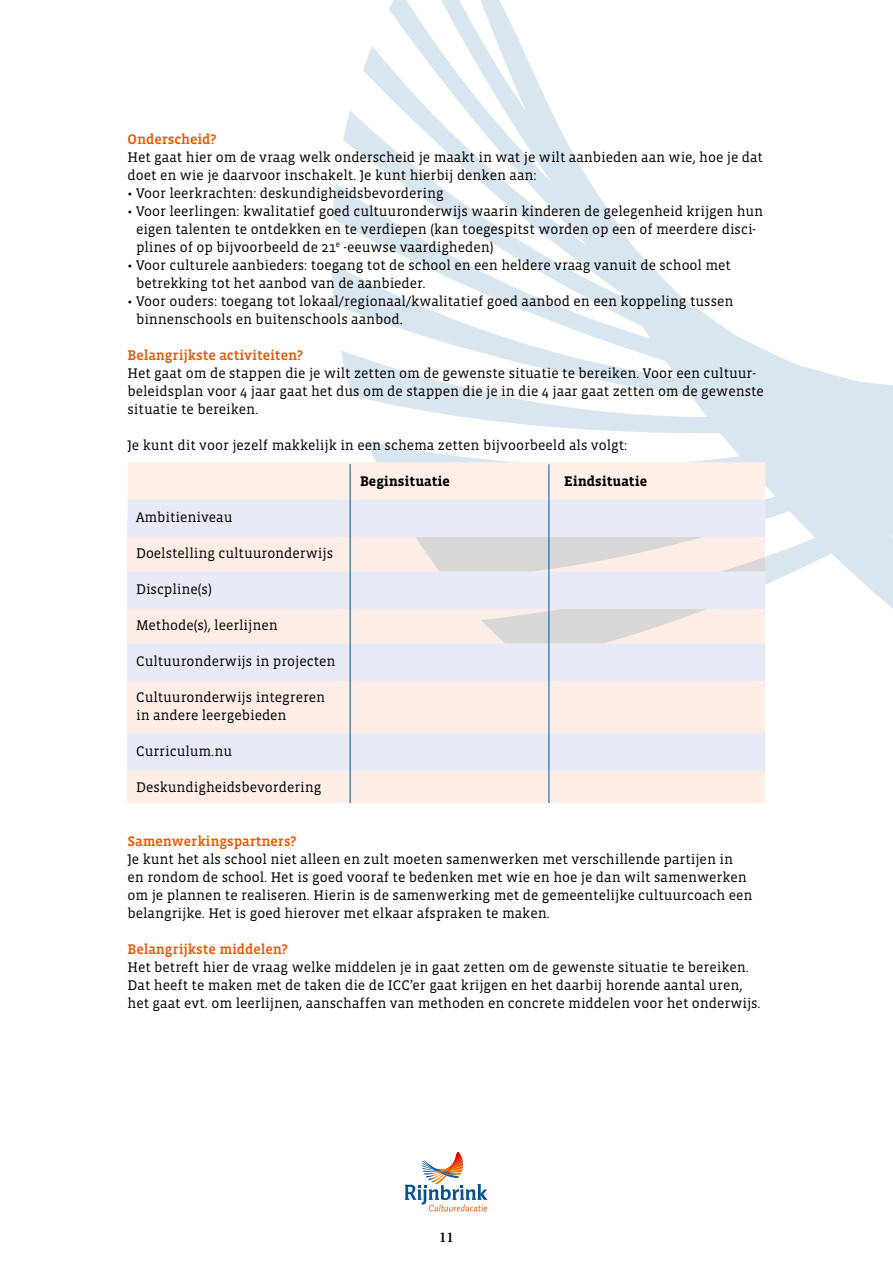
<style>
.page{position:relative;width:893px;height:1263px;background:#fff}
.page>*{position:absolute;margin:0;border:0;box-sizing:border-box;transform-origin:0 0}
.t1{font:600 15px "Minion Pro";color:#000}
.t2{font:14.25px/18px "Vista Slab OTCE";color:#000}
.t3{font:500 14.25px "Vista Slab OTCE";color:#ea5901}
.t4{font:700 14.25px "Vista Slab OTCE";color:#000}
</style>
<div class="page">
<svg style="left:331px;top:0;width:562px;height:608px"></svg>
<svg style="left:128px;top:537px;width:637px;height:266px;background:#f7eae3"></svg>
<div style="left:128px;top:462px;width:637px;height:38px;background:#fef0e7"></div>
<div style="left:128px;top:499px;width:637px;height:38px;background:#e8ebf5"></div>
<div style="left:128px;top:571px;width:637px;height:38px;background:#e8ebf5"></div>
<div style="left:128px;top:643px;width:637px;height:38px;background:#e8ebf5"></div>
<div style="left:128px;top:733px;width:637px;height:38px;background:#e8ebf5"></div>
<hr style="left:350px;top:464px;width:1px;height:339px;background:#005294">
<hr style="left:549px;top:464px;width:1px;height:339px;background:#005294">
<svg style="left:405px;top:1152px;width:82px;height:59px"></svg>
<p class="t3" style="left:128px;top:131px;width:90px">Onderscheid?</p>
<p class="t2" style="left:128px;top:148px;width:637px">Het gaat hier om de vraag welk onderscheid je maakt in wat je wilt aanbieden aan wie, hoe je dat doet en wie je daarvoor inschakelt. Je kunt hierbij denken aan:</p>
<p class="t2" style="left:128px;top:184px;width:318px">• Voor leerkrachten: deskundigheidsbevordering</p>
<p class="t2" style="left:136px;top:202px;width:629px;text-indent:-8px">• Voor leerlingen: kwalitatief goed cultuuronderwijs waarin kinderen de gelegenheid krijgen hun eigen talenten te ontdekken en te verdiepen (kan toegespitst worden op een of meerdere disci&shy;plines of op bijvoorbeeld de 21<sup>e</sup> -eeuwse vaardigheden)</p>
<p class="t2" style="left:136px;top:256px;width:596px;text-indent:-8px">• Voor culturele aanbieders: toegang tot de school en een heldere vraag vanuit de school met betrekking tot het aanbod van de aanbieder.</p>
<p class="t2" style="left:136px;top:292px;width:599px;text-indent:-8px">• Voor ouders: toegang tot lokaal/regionaal/kwalitatief goed aanbod en een koppeling tussen binnenschools en buitenschools aanbod.</p>
<p class="t3" style="left:128px;top:347px;width:177px">Belangrijkste activiteiten?</p>
<p class="t2" style="left:128px;top:364px;width:638px">Het gaat om de stappen die je wilt zetten om de gewenste situatie te bereiken. Voor een cultuur&shy;beleidsplan voor 4 jaar gaat het dus om de stappen die je in die 4 jaar gaat zetten om de gewenste situatie te bereiken.</p>
<p class="t2" style="left:128px;top:436px;width:501px">Je kunt dit voor jezelf makkelijk in een schema zetten bijvoorbeeld als volgt:</p>
<p class="t4" style="left:360px;top:473px;width:91px">Beginsituatie</p>
<p class="t4" style="left:564px;top:473px;width:84px">Eindsituatie</p>
<p class="t2" style="left:136px;top:508px;width:98px">Ambitieniveau</p>
<p class="t2" style="left:136px;top:544px;width:199px">Doelstelling cultuuronderwijs</p>
<p class="t2" style="left:136px;top:580px;width:77px">Discpline(s)</p>
<p class="t2" style="left:136px;top:616px;width:143px">Methode(s), leerlijnen</p>
<p class="t2" style="left:136px;top:652px;width:201px">Cultuuronderwijs in projecten</p>
<p class="t2" style="left:136px;top:688px;width:191px">Cultuuronderwijs integreren in andere leergebieden</p>
<p class="t2" style="left:136px;top:742px;width:98px">Curriculum.nu</p>
<p class="t2" style="left:136px;top:778px;width:187px">Deskundigheidsbevordering</p>
<p class="t3" style="left:128px;top:833px;width:170px">Samenwerkingspartners?</p>
<p class="t2" style="left:128px;top:850px;width:626px">Je kunt het als school niet alleen en zult moeten samenwerken met verschillende partijen in en rondom de school. Het is goed vooraf te bedenken met wie en hoe je dan wilt samenwerken om je plannen te realiseren. Hierin is de samenwerking met de gemeentelijke cultuurcoach een belangrijke. Het is goed hierover met elkaar afspraken te maken.</p>
<p class="t3" style="left:128px;top:941px;width:162px">Belangrijkste middelen?</p>
<p class="t2" style="left:128px;top:958px;width:634px">Het betreft hier de vraag welke middelen je in gaat zetten om de gewenste situatie te bereiken.<br>Dat heeft te maken met de taken die de ICC’er gaat krijgen en het daarbij horende aantal uren, het gaat evt. om leerlijnen, aanschaffen van methoden en concrete middelen voor het onderwijs.</p>
<p class="t1" style="left:439px;top:1227px;width:16px">11</p>
</div>
